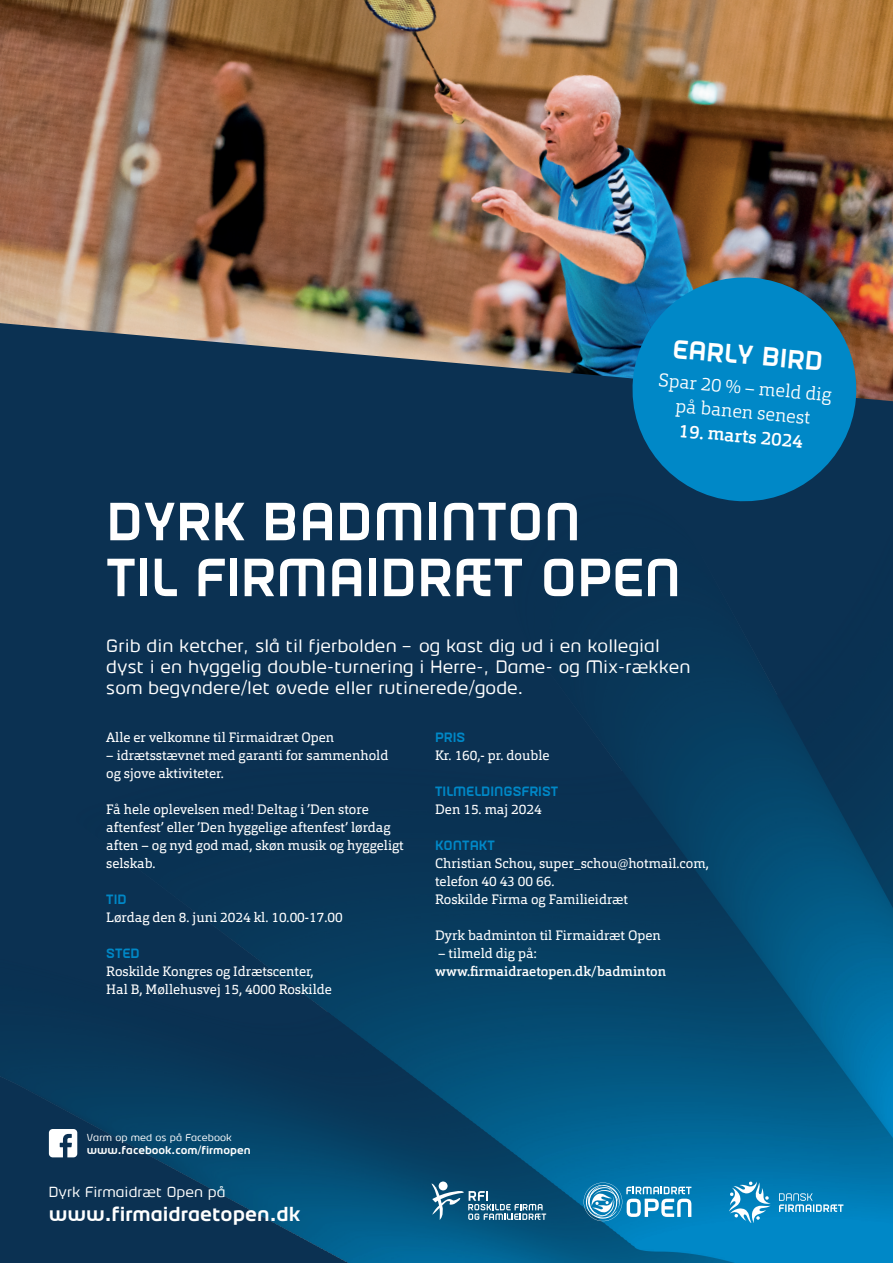
<style>
.page{position:relative;width:893px;height:1263px;background:#0b3152}
.page>*{position:absolute;margin:0;border:0;box-sizing:border-box;transform-origin:0 0}
.t1{font:700 53.55px/55.9px "Firm";color:#fff}
.t2{font:700 26.4px "Firm";color:#fff}
.t3{font:700 20.25px "Firm";color:#fff}
.t4{font:300 18.3px/24.5px "Orgon Slab";color:#fff;text-align:center}
.t5{font:500 18.3px "Orgon Slab";color:#fff}
.t6{font:18px/21px "Firm";color:#fff}
.t7{font:14.7px "Firm";color:#fff}
.t8{font:13.5px/18px "Orgon Slab";color:#fff}
.t9{font:700 13.5px "Firm";color:#0088c7}
.t10{font:500 13.5px "Orgon Slab";color:#fff}
.t11{font:700 11.25px "Firm";color:#fff}
.t12{font:10.2px "Firm";color:#fff}
</style>
<div class="page">
<img style="left:0;top:680px;width:893px;height:583px">
<svg style="left:729px;top:1181px;width:42px;height:41px;background:#4da6d0"></svg>
<svg style="left:779px;top:1193px;width:64px;height:19px"></svg>
<svg style="left:439px;top:1181px;width:9px;height:9px"></svg>
<svg style="left:432px;top:1183px;width:114px;height:37px;background:#386f8e"></svg>
<svg style="left:584px;top:1182px;width:107px;height:39px;background:#4da1c8"></svg>
<svg style="left:49px;top:1129px;width:28px;height:28px"></svg>
<img style="left:0;top:0;width:893px;height:401px">
<svg style="left:628px;top:272px;width:233px;height:230px;background:#0b76aa"></svg>
<h2 class="t2" style="left:674px;top:333px;width:152px;rotate:5deg">EARLY BIRD</h2>
<h3 class="t4" style="left:660px;top:367px;width:175px;rotate:5deg">Spar 20 % – meld dig på banen senest</h3>
<h3 class="t5" style="left:680px;top:419px;width:126px;rotate:5deg">19. marts 2024</h3>
<h1 class="t1" style="left:106px;top:495px;width:576px">DYRK BADMINTON<br>TIL FIRMAIDRÆT OPEN</h1>
<h3 class="t6" style="left:106px;top:636px;width:586px">Grib din ketcher, slå til fjerbolden – og kast dig ud i en kollegial dyst i en hyggelig double-turnering i Herre-, Dame- og Mix-rækken som begyndere/let øvede eller rutinerede/gode.</h3>
<p class="t8" style="left:106px;top:728px;width:230px">Alle er velkomne til Firmaidræt Open</p>
<p class="t8" style="left:106px;top:746px;width:284px">– idrætsstævnet med garanti for sammenhold og sjove aktiviteter.</p>
<p class="t8" style="left:106px;top:800px;width:299px">Få hele oplevelsen med! Deltag i ’Den store aftenfest’ eller ’Den hyggelige aftenfest’ lørdag aften – og nyd god mad, skøn musik og hyggeligt selskab.</p>
<p class="t9" style="left:106px;top:891px;width:22px">TID</p>
<p class="t8" style="left:106px;top:908px;width:238px">Lørdag den 8. juni 2024 kl. 10.00-17.00</p>
<p class="t9" style="left:106px;top:945px;width:35px">STED</p>
<p class="t8" style="left:106px;top:962px;width:227px">Roskilde Kongres og Idrætscenter,<br>Hal B, Møllehusvej 15, 4000 Roskilde</p>
<p class="t9" style="left:435px;top:729px;width:32px">PRIS</p>
<p class="t8" style="left:435px;top:746px;width:116px">Kr. 160,- pr. double</p>
<p class="t9" style="left:435px;top:783px;width:125px">TILMELDINGSFRIST</p>
<p class="t8" style="left:435px;top:800px;width:108px">Den 15. maj 2024</p>
<p class="t9" style="left:435px;top:837px;width:61px">KONTAKT</p>
<p class="t8" style="left:435px;top:854px;width:275px">Christian Schou, super_schou@hotmail.com, telefon 40 43 00 66.<br>Roskilde Firma og Familieidræt</p>
<p class="t8" style="left:435px;top:926px;width:227px">Dyrk badminton til Firmaidræt Open</p>
<p class="t8" style="left:438px;top:944px;width:100px">– tilmeld dig på:</p>
<p class="t10" style="left:435px;top:962px;width:233px">www.firmaidraetopen.dk/badminton</p>
<p class="t12" style="left:87px;top:1132px;width:146px">Varm op med os på Facebook</p>
<p class="t11" style="left:87px;top:1143px;width:165px">www.facebook.com/firmopen</p>
<p class="t7" style="left:49px;top:1183px;width:178px">Dyrk Firmaidræt Open på</p>
<h3 class="t3" style="left:49px;top:1202px;width:253px">www.firmaidraetopen.dk</h3>
</div>
